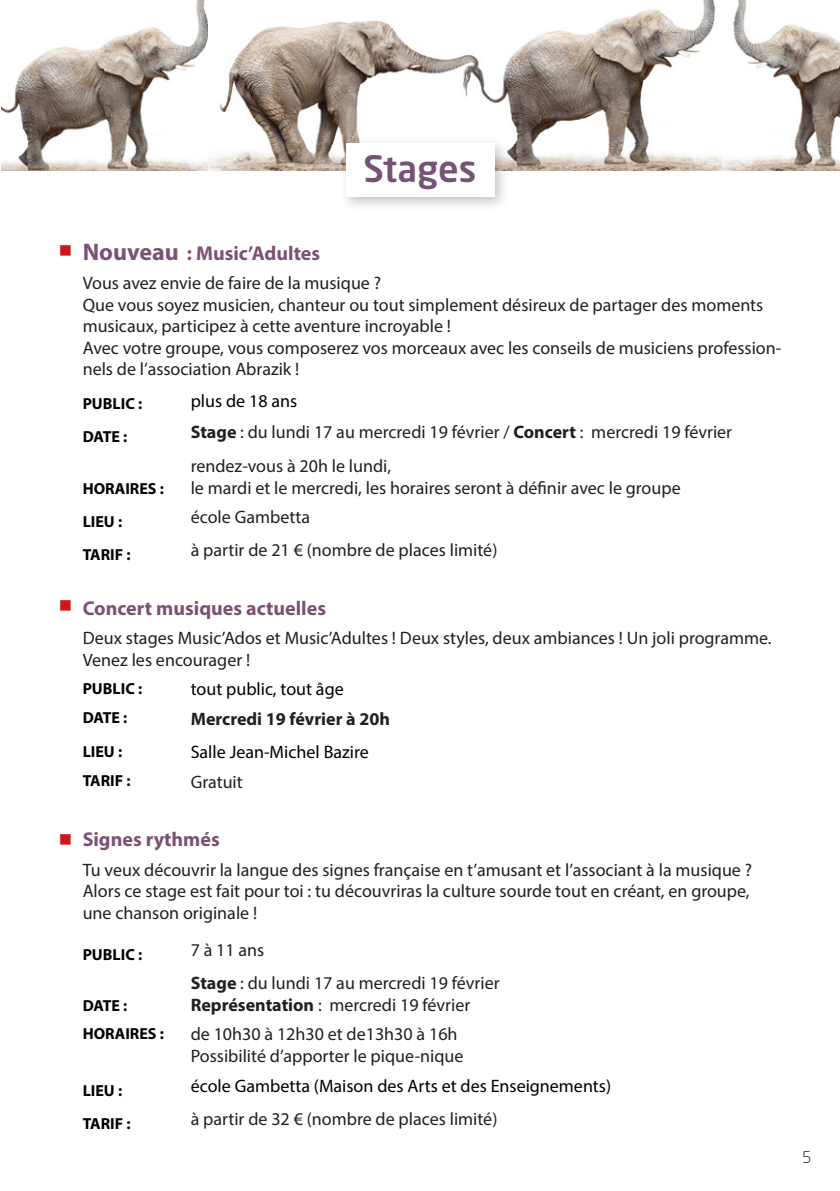
<style>
.page{position:relative;width:840px;height:1191px;background:#fff}
.page>*{position:absolute;margin:0;border:0;box-sizing:border-box;transform-origin:0 0}
.t1{font:500 36px "Neo Sans Std";color:#765376}
.t2{font:700 20px "Myriad Pro";color:#7d5175}
.t3{font:18px/21.6px "Myriad Pro";color:#231f20}
.t4{font:18px "Myriad Pro";color:#000}
.t5{font:700 18px "Myriad Pro";color:#231f20}
.t6{font:18px "Wingdings";color:#cd1719}
.t7{font:700 16px "Myriad Pro";color:#000}
.t8{font:300 16px "Neo Sans Std";color:#000}
.s1{font-size:24px}
.s2{font-weight:700}
</style>
<div class="page">
<img style="left:1px;top:0;width:207px;height:170px">
<img style="left:208px;top:0;width:513px;height:170px">
<img style="left:721px;top:0;width:118px;height:170px">
<div style="left:339px;top:136px;width:169px;height:76px;background:#231f20;opacity:.26"></div>
<div style="left:346px;top:143px;width:148px;height:54px;background:#fff"></div>
<p class="t1" style="left:363px;top:146px;width:114px">Stages</p>
<p class="t6" style="left:59px;top:241px;width:15px">■</p>
<p class="t2" style="left:83px;top:240px;width:239px"><span class="s1">Nouveau</span> : Music’Adultes</p>
<p class="t3" style="left:83px;top:272px;width:699px">Vous avez envie de faire de la musique ?<br>Que vous soyez musicien, chanteur ou tout simplement désireux de partager des moments musicaux, participez à cette aventure incroyable !<br>Avec votre groupe, vous composerez vos morceaux avec les conseils de musiciens profession&shy;nels de l’association Abrazik !</p>
<p class="t7" style="left:83px;top:393px;width:61px">PUBLIC :</p>
<p class="t4" style="left:190px;top:390px;width:108px">plus de 18 ans</p>
<p class="t7" style="left:83px;top:426px;width:46px">DATE :</p>
<p class="t3" style="left:190px;top:421px;width:542px"><span class="s2">Stage</span> : du lundi 17 au mercredi 19 février / <span class="s2">Concert</span> : mercredi 19 février</p>
<p class="t7" style="left:83px;top:478px;width:83px">HORAIRES :</p>
<p class="t3" style="left:190px;top:455px;width:491px">rendez-vous à 20h le lundi,<br>le mardi et le mercredi, les horaires seront à définir avec le groupe</p>
<p class="t7" style="left:83px;top:511px;width:41px">LIEU :</p>
<p class="t3" style="left:190px;top:506px;width:121px">école Gambetta</p>
<p class="t7" style="left:83px;top:544px;width:49px">TARIF :</p>
<p class="t3" style="left:190px;top:539px;width:308px">à partir de 21 € (nombre de places limité)</p>
<p class="t6" style="left:59px;top:596px;width:15px">■</p>
<p class="t2" style="left:83px;top:594px;width:245px">Concert musiques actuelles</p>
<p class="t3" style="left:83px;top:627px;width:690px">Deux stages Music’Ados et Music’Adultes ! Deux styles, deux ambiances ! Un joli programme.<br>Venez les encourager !</p>
<p class="t7" style="left:83px;top:678px;width:61px">PUBLIC :</p>
<p class="t4" style="left:190px;top:678px;width:154px">tout public, tout âge</p>
<p class="t7" style="left:83px;top:707px;width:46px">DATE :</p>
<p class="t5" style="left:190px;top:707px;width:201px">Mercredi 19 février à 20h</p>
<p class="t7" style="left:83px;top:740px;width:41px">LIEU :</p>
<p class="t4" style="left:190px;top:741px;width:179px">Salle Jean-Michel Bazire</p>
<p class="t7" style="left:83px;top:770px;width:49px">TARIF :</p>
<p class="t3" style="left:190px;top:770px;width:54px">Gratuit</p>
<p class="t6" style="left:59px;top:829px;width:15px">■</p>
<p class="t2" style="left:83px;top:826px;width:138px">Signes rythmés</p>
<p class="t3" style="left:83px;top:858px;width:670px">Tu veux découvrir la langue des signes française en t’amusant et l’associant à la musique ?<br>Alors ce stage est fait pour toi : tu découvriras la culture sourde tout en créant, en groupe, une chanson originale !</p>
<p class="t7" style="left:83px;top:944px;width:61px">PUBLIC :</p>
<p class="t3" style="left:190px;top:938px;width:75px">7 à 11 ans</p>
<p class="t7" style="left:83px;top:995px;width:46px">DATE :</p>
<p class="t3" style="left:190px;top:972px;width:310px"><span class="s2">Stage</span> : du lundi 17 au mercredi 19 février<br><span class="s2">Représentation</span> : mercredi 19 février</p>
<p class="t7" style="left:83px;top:1023px;width:83px">HORAIRES :</p>
<p class="t3" style="left:190px;top:1023px;width:274px">de 10h30 à 12h30 et de13h30 à 16h<br>Possibilité d’apporter le pique-nique</p>
<p class="t7" style="left:83px;top:1079px;width:41px">LIEU :</p>
<p class="t4" style="left:190px;top:1074px;width:421px">école Gambetta (Maison des Arts et des Enseignements)</p>
<p class="t7" style="left:83px;top:1113px;width:49px">TARIF :</p>
<p class="t3" style="left:190px;top:1107px;width:308px">à partir de 32 € (nombre de places limité)</p>
<p class="t8" style="left:801px;top:1147px;width:11px">5</p>
</div>
